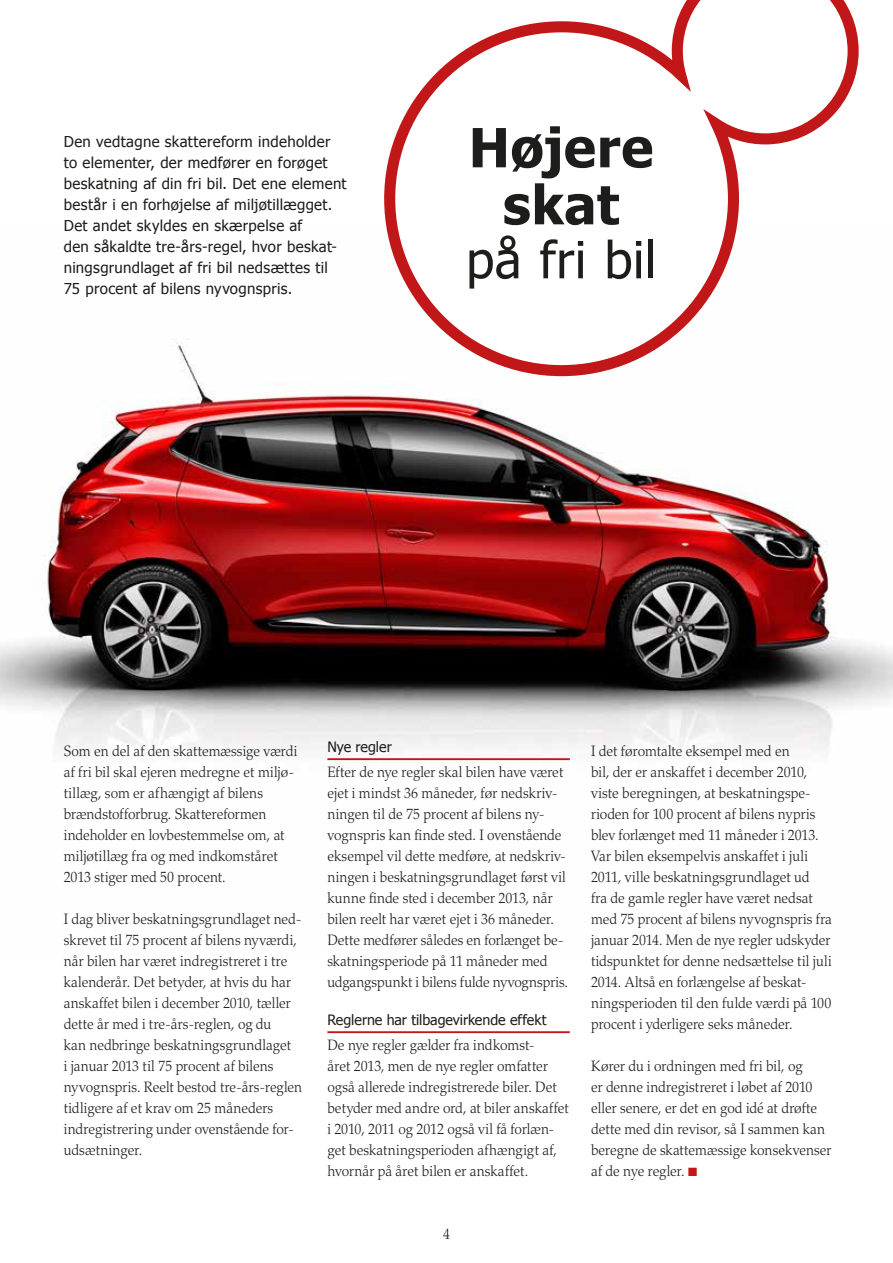
<style>
.page{position:relative;width:893px;height:1263px;background:#fff}
.page>*{position:absolute;margin:0;border:0;box-sizing:border-box;transform-origin:0 0}
.t1{font:700 54px/57px "Tahoma";color:#1d1d1b;text-align:center}
.t2{font:51px "Tahoma";letter-spacing:.005em;color:#1d1d1b}
.t3{font:300 15px/21px "Palatino";color:#1d1d1b;scale:.93 1}
.t4{font:15px/21px "Tahoma";letter-spacing:.02em;color:#1d1d1b}
.t5{font:14.25px "Tahoma";letter-spacing:-.005em;color:#1d1d1b}
.s1{color:#c11718}
</style>
<div class="page">
<img style="left:0;top:339px;width:893px;height:422px">
<hr style="left:327px;top:758px;width:243px;height:2px;background:#c11718">
<hr style="left:327px;top:1031px;width:243px;height:2px;background:#c11718">
<svg style="left:379px;top:0;width:485px;height:382px"></svg>
<p class="t4" style="left:64px;top:130px;width:284px">Den vedtagne skattereform indeholder to elementer, der medfører en forøget beskatning af din fri bil. Det ene element består i en forhøjelse af miljøtillægget.<br>Det andet skyldes en skærpelse af<br>den såkaldte tre-års-regel, hvor beskat&shy;ningsgrundlaget af fri bil nedsættes til 75 procent af bilens nyvognspris.</p>
<h1 class="t1" style="left:469px;top:116px;width:186px">Højere skat</h1>
<h2 class="t2" style="left:466px;top:226px;width:191px">på fri bil</h2>
<p class="t3" style="left:64px;top:741px;width:253px">Som en del af den skattemæssige værdi af fri bil skal ejeren medregne et miljø&shy;tillæg, som er afhængigt af bilens brændstofforbrug. Skattereformen indeholder en lovbestemmelse om, at miljøtillæg fra og med indkomståret 2013 stiger med 50 procent.</p>
<p class="t3" style="left:64px;top:909px;width:258px">I dag bliver beskatningsgrundlaget ned&shy;skrevet til 75 procent af bilens nyværdi, når bilen har været indregistreret i tre kalenderår. Det betyder, at hvis du har anskaffet bilen i december 2010, tæller dette år med i tre-års-reglen, og du<br>kan nedbringe beskatningsgrundlaget<br>i januar 2013 til 75 procent af bilens nyvognspris. Reelt bestod tre-års-reglen tidligere af et krav om 25 måneders indregistrering under ovenstående for&shy;udsætninger.</p>
<p class="t5" style="left:327px;top:737px;width:66px">Nye regler</p>
<p class="t3" style="left:327px;top:762px;width:260px">Efter de nye regler skal bilen have været ejet i mindst 36 måneder, før nedskriv&shy;ningen til de 75 procent af bilens ny&shy;vognspris kan finde sted. I ovenstående eksempel vil dette medføre, at nedskriv&shy;ningen i beskatningsgrundlaget først vil kunne finde sted i december 2013, når bilen reelt har været ejet i 36 måneder.<br>Dette medfører således en forlænget be&shy;skatningsperiode på 11 måneder med udgangspunkt i bilens fulde nyvognspris.</p>
<p class="t5" style="left:327px;top:1010px;width:221px">Reglerne har tilbagevirkende effekt</p>
<p class="t3" style="left:327px;top:1035px;width:261px">De nye regler gælder fra indkomst-<br>året 2013, men de nye regler omfatter også allerede indregistrerede biler. Det betyder med andre ord, at biler anskaffet i 2010, 2011 og 2012 også vil få forlæn&shy;get beskatningsperioden afhængigt af, hvornår på året bilen er anskaffet.</p>
<p class="t3" style="left:443px;top:1224px;width:9px">4</p>
<p class="t3" style="left:591px;top:741px;width:261px">I det føromtalte eksempel med en<br>bil, der er anskaffet i december 2010, viste beregningen, at beskatningspe&shy;rioden for 100 procent af bilens nypris blev forlænget med 11 måneder i 2013.<br>Var bilen eksempelvis anskaffet i juli 2011, ville beskatningsgrundlaget ud<br>fra de gamle regler have været nedsat med 75 procent af bilens nyvognspris fra januar 2014. Men de nye regler udskyder tidspunktet for denne nedsættelse til juli 2014. Altså en forlængelse af beskat&shy;ningsperioden til den fulde værdi på 100 procent i yderligere seks måneder.</p>
<p class="t3" style="left:591px;top:1056px;width:260px">Kører du i ordningen med fri bil, og<br>er denne indregistreret i løbet af 2010 eller senere, er det en god idé at drøfte dette med din revisor, så I sammen kan beregne de skattemæssige konsekvenser af de nye regler. <span class="s1">■</span></p>
</div>
